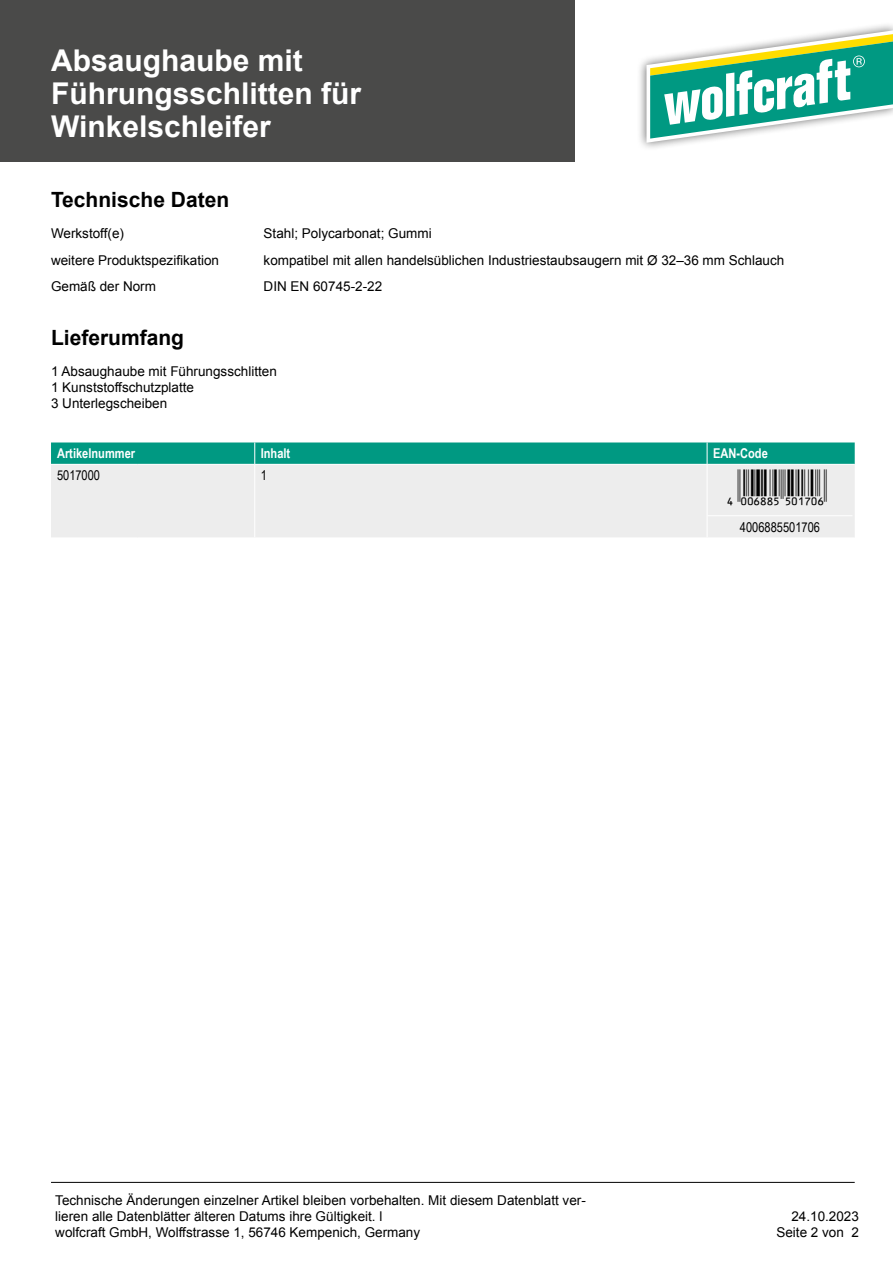
<style>
.page{position:relative;width:893px;height:1263px;background:#fff}
.page>*{position:absolute;margin:0;border:0;box-sizing:border-box;transform-origin:0 0}
.t1{font:36px "Ean Bwr P36 Tt";color:#000}
.t2{font:700 30px/33px "Arial";color:#fff}
.t3{font:700 21px "Arial";color:#000}
.t4{font:13.5px/16.2px "Arial";color:#000}
.t5{font:700 13.5px "Arial Narrow";color:#fff}
.t6{font:13.5px "Arial Narrow";color:#000}
</style>
<div class="page">
<div style="left:0;top:0;width:574px;height:162px;background:#4a4a49"></div>
<hr style="left:51px;top:1182px;width:804px;height:1px;background:#000">
<div style="left:637px;top:22px;width:256px;height:130px;background:#000;opacity:.6"></div>
<svg style="left:646px;top:30px;width:247px;height:113px"></svg>
<div style="left:51px;top:465px;width:804px;height:72px;background:#ededed"></div>
<svg style="left:51px;top:442px;width:804px;height:22px;background:#089c86"></svg>
<hr style="left:254px;top:465px;width:1px;height:73px;background:#fff">
<hr style="left:707px;top:465px;width:1px;height:73px;background:#fff">
<hr style="left:707px;top:515px;width:145px;height:1px;background:#fff">
<h2 class="t2" style="left:51px;top:45px;width:312px">Absaughaube mit<br>Führungsschlitten für<br>Winkelschleifer</h2>
<h3 class="t3" style="left:51px;top:185px;width:180px">Technische Daten</h3>
<p class="t4" style="left:51px;top:225px;width:75px">Werkstoff(e)</p>
<p class="t4" style="left:264px;top:225px;width:170px">Stahl; Polycarbonat; Gummi</p>
<p class="t4" style="left:51px;top:252px;width:170px">weitere Produktspezifikation</p>
<p class="t4" style="left:264px;top:252px;width:522px">kompatibel mit allen handelsüblichen Industriestaubsaugern mit Ø 32–36 mm Schlauch</p>
<p class="t4" style="left:51px;top:279px;width:107px">Gemäß der Norm</p>
<p class="t4" style="left:264px;top:279px;width:120px">DIN EN 60745-2-22</p>
<h3 class="t3" style="left:51px;top:324px;width:135px">Lieferumfang</h3>
<p class="t4" style="left:51px;top:363px;width:227px">1 Absaughaube mit Führungsschlitten<br>1 Kunststoffschutzplatte<br>3 Unterlegscheiben</p>
<p class="t5" style="left:57px;top:443px;width:80px">Artikelnummer</p>
<p class="t5" style="left:261px;top:443px;width:31px">Inhalt</p>
<p class="t5" style="left:713px;top:443px;width:56px">EAN-Code</p>
<p class="t6" style="left:57px;top:465px;width:45px">5017000</p>
<p class="t6" style="left:261px;top:465px;width:8px">1</p>
<h1 class="t1" style="left:717px;top:469px;width:111px">'!0A68IF-fabhag!</h1>
<p class="t6" style="left:740px;top:517px;width:82px">4006885501706</p>
<p class="t4" style="left:55px;top:1192px;width:532px">Technische Änderungen einzelner Artikel bleiben vorbehalten. Mit diesem Datenblatt ver&shy;lieren alle Datenblätter älteren Datums ihre Gültigkeit. l<br>wolfcraft GmbH, Wolffstrasse 1, 56746 Kempenich, Germany</p>
<p class="t4" style="left:776px;top:1208px;width:84px;text-align:right">24.10.2023<br>Seite 2 von 2</p>
</div>
